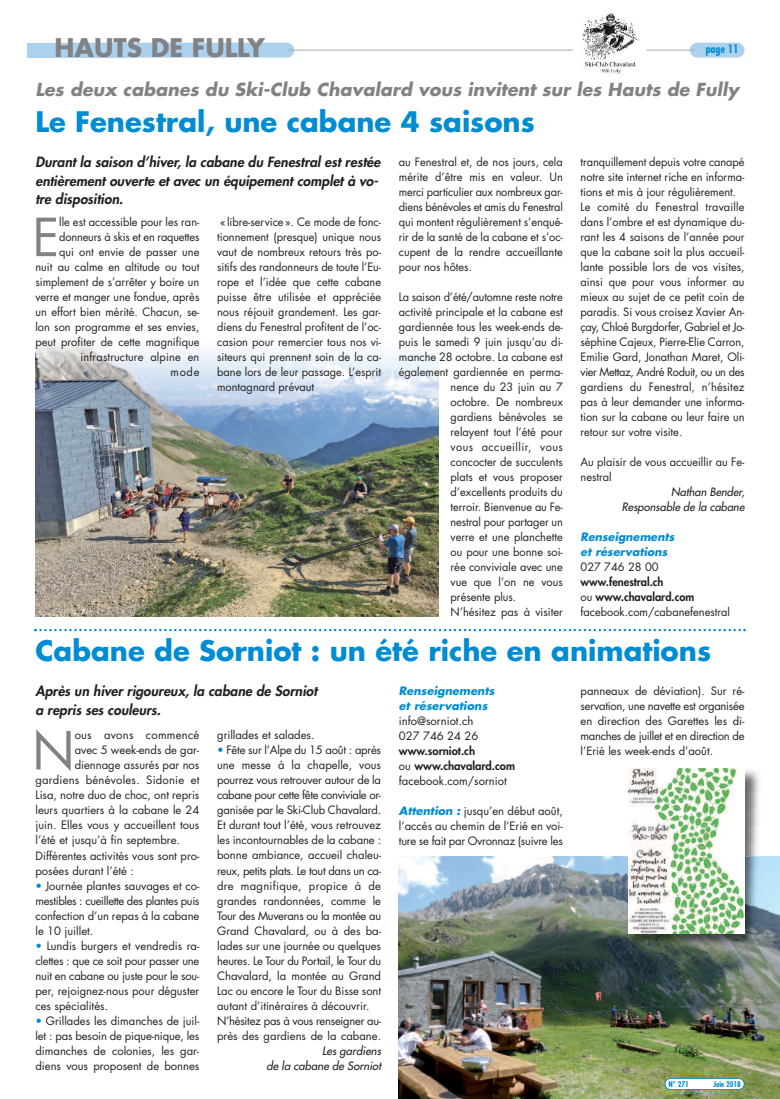
<style>
.page{position:relative;width:780px;height:1099px;background:#fff}
.page>*{position:absolute;margin:0;border:0;box-sizing:border-box;transform-origin:0 0}
.t1{font:51px "Futura";color:#808285}
.t2{font:700 27.5px "Futura";color:#008cd2}
.t3{font:700 25px "Futura";color:#808285}
.t4{font:italic 700 17.5px "Futura";letter-spacing:.005em;color:#808285}
.t5{font:italic 800 13.75px/18.4px "Futura";letter-spacing:.005em;color:#231f20}
.t6{font:11.25px/15px "Futura";color:#231f20;text-align:justify}
.t7{font:800 11.25px/15px "Futura";color:#231f20}
.t8{font:italic 11.25px/15px "Futura";letter-spacing:.005em;color:#231f20;text-align:right}
.t9{font:italic 700 11.25px/15px "Futura";letter-spacing:.005em;color:#008cd2}
.t10{font:11.25px "Futura";letter-spacing:.02em;color:#231f20}
.t11{font:11.25px "Futura";letter-spacing:.04em;color:#231f20}
.t12{font:700 condensed 11.25px "Futura";color:#008cd2}
.t13{font:700 condensed 7.62px "Futura";color:#008cd2}
.s1{font-weight:400}
.s2{font-weight:700;font-style:italic;color:#008cd2}
.s3{color:#008cd2}
</style>
<div class="page">
<img style="left:35px;top:337px;width:403px;height:279px">
<div style="left:689px;top:43px;width:55px;height:15px;background:#acd1ee;border-radius:7px"></div>
<img style="left:399px;top:856px;width:381px;height:242px">
<div style="left:65px;top:43px;width:229px;height:15px;background:#acd1ee;border-radius:7px"></div>
<div style="left:27px;top:43px;width:101px;height:15px;background:#acd1ee"></div>
<hr style="left:288px;top:50px;width:407px;height:1px;background:#a8a9ad">
<svg style="left:34px;top:629px;width:711px;height:2px"></svg>
<div style="left:665px;top:1078px;width:78px;height:11px;background:#fff;border-radius:5px"></div>
<div style="left:664px;top:1078px;width:80px;height:11px;border:1px solid #008cd2;border-radius:6px"></div>
<img style="left:745px;top:770px;width:14px;height:86px">
<img style="left:621px;top:856px;width:141px;height:94px">
<img style="left:628px;top:768px;width:116px;height:165px">
<img style="left:572px;top:7px;width:75px;height:74px;border-radius:50%">
<h3 class="t3" style="left:54px;top:31px;width:212px">HAUTS DE FULLY</h3>
<p class="t12" style="left:705px;top:42px;width:35px">page 11</p>
<h3 class="t4" style="left:35px;top:77px;width:705px">Les deux cabanes du Ski-Club Chavalard vous invitent sur les Hauts de Fully</h3>
<h2 class="t2" style="left:35px;top:103px;width:501px">Le Fenestral, une cabane 4 saisons</h2>
<p class="t5" style="left:35px;top:153px;width:346px">Durant la saison d’hiver, la cabane du Fenestral est restée entièrement ouverte et avec un équipement complet à vo&shy;tre disposition.</p>
<p class="t6" style="left:35px;top:214px;width:165px;text-align:right">lle est accessible pour les ran&shy;donneurs à skis et en raquettes<br>qui ont envie de passer une<br>nuit au calme en altitude ou tout simplement de s’arrêter y boire un verre et manger une fondue, après un effort bien mérité. Chacun, se&shy;lon son programme et ses envies, peut profiter de cette magnifique infrastructure alpine en<br>mode</p>
<p class="t6" style="left:217px;top:214px;width:165px">«libre-service». Ce mode de fonc&shy;tionnement (presque) unique nous vaut de nombreux retours très po&shy;sitifs des randonneurs de toute l’Eu&shy;rope et l’idée que cette cabane puisse être utilisée et appréciée nous réjouit grandement. Les gar&shy;diens du Fenestral profitent de l’oc&shy;casion pour remercier tous nos vi&shy;siteurs qui prennent soin de la ca&shy;bane lors de leur passage. L’esprit montagnard prévaut</p>
<h1 class="t1" style="left:33px;top:202px;width:28px">E</h1>
<p class="t6" style="left:399px;top:154px;width:165px">au Fenestral et, de nos jours, cela mérite d’être mis en valeur. Un merci particulier aux nombreux gar&shy;diens bénévoles et amis du Fenestral qui montent régulièrement s’enqué&shy;rir de la santé de la cabane et s’oc&shy;cupent de la rendre accueillante pour nos hôtes.</p>
<p class="t6" style="left:399px;top:289px;width:165px">La saison d’été/automne reste notre</p>
<p class="t6" style="left:399px;top:304px;width:165px">activité principale et la cabane est</p>
<p class="t6" style="left:399px;top:319px;width:165px">gardiennée tous les week-ends de-</p>
<p class="t6" style="left:399px;top:334px;width:165px">puis le samedi 9 juin jusqu’au di-</p>
<p class="t6" style="left:399px;top:349px;width:165px">manche 28 octobre. La cabane est</p>
<p class="t6" style="left:399px;top:364px;width:165px">également gardiennée en perma-</p>
<p class="t6" style="left:450px;top:379px;width:114px">nence du 23 juin au 7</p>
<p class="t6" style="left:450px;top:394px;width:114px">octobre. De nombreux</p>
<p class="t6" style="left:450px;top:409px;width:114px">gardiens bénévoles se</p>
<p class="t6" style="left:450px;top:424px;width:114px">relayent tout l’été pour</p>
<p class="t11" style="left:450px;top:439px;width:114px">vous accueillir, vous</p>
<p class="t6" style="left:450px;top:454px;width:114px">concocter de succulents</p>
<p class="t6" style="left:450px;top:469px;width:114px">plats et vous proposer</p>
<p class="t6" style="left:450px;top:484px;width:114px">d’excellents produits du</p>
<p class="t6" style="left:450px;top:499px;width:114px">terroir. Bienvenue au Fe-</p>
<p class="t6" style="left:450px;top:514px;width:114px">nestral pour partager un</p>
<p class="t6" style="left:450px;top:529px;width:114px">verre et une planchette</p>
<p class="t6" style="left:450px;top:544px;width:114px">ou pour une bonne soi-</p>
<p class="t6" style="left:450px;top:559px;width:114px">rée conviviale avec une</p>
<p class="t6" style="left:450px;top:574px;width:114px">vue que l’on ne vous</p>
<p class="t6" style="left:450px;top:589px;width:67px">présente plus.</p>
<p class="t6" style="left:450px;top:604px;width:114px">N’hésitez pas à visiter</p>
<p class="t6" style="left:580px;top:154px;width:165px;text-align:left">tranquillement depuis votre canapé notre site internet riche en informa&shy;tions et mis à jour régulièrement.<br>Le comité du Fenestral travaille dans l’ombre et est dynamique du&shy;rant les 4 saisons de l’année pour que la cabane soit la plus accueil&shy;lante possible lors de vos visites, ainsi que pour vous informer au mieux au sujet de ce petit coin de paradis. Si vous croisez Xavier An&shy;çay, Chloé Burgdorfer, Gabriel et Jo&shy;séphine Cajeux, Pierre-Elie Carron, Emilie Gard, Jonathan Maret, Oli&shy;vier Mettaz, André Roduit, ou un des gardiens du Fenestral, n’hésitez pas à leur demander une informa&shy;tion sur la cabane ou leur faire un retour sur votre visite.</p>
<p class="t6" style="left:580px;top:454px;width:165px">Au plaisir de vous accueillir au Fe&shy;nestral</p>
<p class="t8" style="left:622px;top:484px;width:124px">Nathan Bender,<br>Responsable de la cabane</p>
<p class="t9" style="left:580px;top:528px;width:95px">Renseignements et réservations</p>
<p class="t6" style="left:580px;top:559px;width:79px">027 746 28 00</p>
<p class="t7" style="left:580px;top:574px;width:151px">www.fenestral.ch<br><span class="s1">ou</span> www.chavalard.com <span class="s1">facebook.com/cabanefenestral</span></p>
<h2 class="t2" style="left:35px;top:631px;width:677px">Cabane de Sorniot : un été riche en animations</h2>
<p class="t5" style="left:35px;top:682px;width:283px">Après un hiver rigoureux, la cabane de Sorniot a repris ses couleurs.</p>
<p class="t6" style="left:580px;top:682px;width:165px">panneaux de déviation). Sur ré&shy;servation, une navette est organisée en direction des Garettes les di&shy;manches de juillet et en direction de l’Erié les week-ends d’août.</p>
<p class="t9" style="left:399px;top:682px;width:97px">Renseignements et réservations</p>
<p class="t6" style="left:399px;top:712px;width:81px">info@sorniot.ch<br>027 746 24 26</p>
<p class="t7" style="left:399px;top:742px;width:118px">www.sorniot.ch<br><span class="s1">ou</span> www.chavalard.com <span class="s1">facebook.com/sorniot</span></p>
<p class="t6" style="left:399px;top:802px;width:165px"><span class="s2">Attention :</span> jusqu’en début août, l’accès au chemin de l’Erié en voi&shy;ture se fait par Ovronnaz (suivre les</p>
<h1 class="t1" style="left:32px;top:715px;width:44px">N</h1>
<p class="t10" style="left:75px;top:727px;width:126px">ous avons commencé</p>
<p class="t6" style="left:217px;top:727px;width:99px">grillades et salades.</p>
<p class="t6" style="left:217px;top:742px;width:165px;text-align:left"><span class="s3">•</span> Fête sur l’Alpe du 15 août : après une messe à la chapelle, vous pourrez vous retrouver autour de la cabane pour cette fête conviviale or&shy;ganisée par le Ski-Club Chavalard.<br>Et durant tout l’été, vous retrouvez les incontournables de la cabane : bonne ambiance, accueil chaleu&shy;reux, petits plats. Le tout dans un ca&shy;dre magnifique, propice à de grandes randonnées, comme le Tour des Muverans ou la montée au Grand Chavalard, ou à des ba&shy;lades sur une journée ou quelques heures. Le Tour du Portail, le Tour du Chavalard, la montée au Grand Lac ou encore le Tour du Bisse sont autant d’itinéraires à découvrir.<br>N’hésitez pas à vous renseigner au&shy;près des gardiens de la cabane.</p>
<p class="t8" style="left:266px;top:1042px;width:116px">Les gardiens<br>de la cabane de Sorniot</p>
<p class="t6" style="left:75px;top:742px;width:126px">avec 5 week-ends de gar-</p>
<p class="t6" style="left:75px;top:757px;width:126px">diennage assurés par nos</p>
<p class="t10" style="left:35px;top:772px;width:165px">gardiens bénévoles. Sidonie et</p>
<p class="t6" style="left:35px;top:787px;width:165px">Lisa, notre duo de choc, ont repris</p>
<p class="t6" style="left:35px;top:802px;width:165px">leurs quartiers à la cabane le 24</p>
<p class="t6" style="left:35px;top:817px;width:165px">juin. Elles vous y accueillent tous</p>
<p class="t6" style="left:35px;top:832px;width:146px">l’été et jusqu’à fin septembre.</p>
<p class="t6" style="left:35px;top:847px;width:165px">Différentes activités vous sont pro-</p>
<p class="t6" style="left:35px;top:862px;width:100px">posées durant l’été :</p>
<p class="t6" style="left:35px;top:877px;width:165px"><span class="s3">•</span> Journée plantes sauvages et co&shy;mestibles : cueillette des plantes puis confection d’un repas à la cabane le 10 juillet.</p>
<p class="t6" style="left:35px;top:937px;width:165px"><span class="s3">•</span> Lundis burgers et vendredis ra&shy;clettes : que ce soit pour passer une nuit en cabane ou juste pour le sou&shy;per, rejoignez-nous pour déguster ces spécialités.</p>
<p class="t6" style="left:35px;top:1012px;width:165px"><span class="s3">•</span> Grillades les dimanches de juil&shy;let : pas besoin de pique-nique, les dimanches de colonies, les gar&shy;diens vous proposent de bonnes</p>
<p class="t13" style="left:668px;top:1078px;width:22px">N° 271</p>
<p class="t13" style="left:713px;top:1078px;width:29px">Juin 2018</p>
</div>
